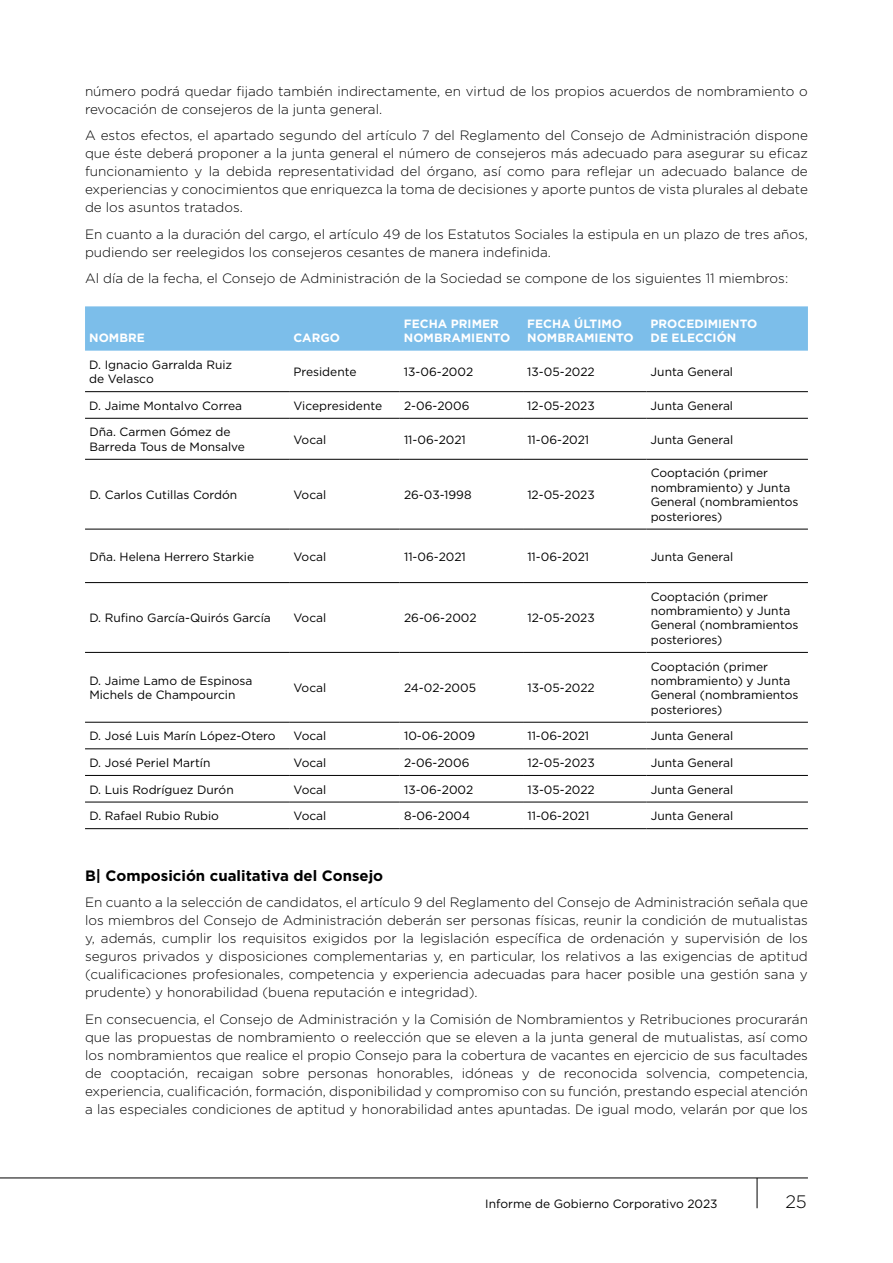
<style>
.page{position:relative;width:893px;height:1263px;background:#fff}
.page>*{position:absolute;margin:0;border:0;box-sizing:border-box;transform-origin:0 0}
.t1{font:300 18px "Gotham";color:#000}
.t2{font:700 15px "Gotham";color:#000}
.t3{font:300 13.5px/18px "Gotham";color:#000;text-align:justify}
.t4{font:12px/14.4px "Gotham";color:#000}
.t5{font:700 12px/14.4px "Gotham";color:#fff}
</style>
<div class="page">
<hr style="left:757px;top:1178px;width:1px;height:30px;background:#000">
<hr style="left:0;top:1178px;width:808px;height:1px;background:#000">
<div style="left:85px;top:306px;width:723px;height:45px;background:#7cbeea"></div>
<hr style="left:85px;top:418px;width:204px;height:1px;background:#000">
<hr style="left:289px;top:418px;width:111px;height:1px;background:#000">
<hr style="left:400px;top:418px;width:123px;height:1px;background:#000">
<hr style="left:523px;top:418px;width:123px;height:1px;background:#000">
<hr style="left:646px;top:418px;width:162px;height:1px;background:#000">
<hr style="left:85px;top:459px;width:204px;height:1px;background:#000">
<hr style="left:289px;top:459px;width:111px;height:1px;background:#000">
<hr style="left:400px;top:459px;width:123px;height:1px;background:#000">
<hr style="left:523px;top:459px;width:123px;height:1px;background:#000">
<hr style="left:646px;top:459px;width:162px;height:1px;background:#000">
<hr style="left:85px;top:529px;width:204px;height:1px;background:#000">
<hr style="left:289px;top:529px;width:111px;height:1px;background:#000">
<hr style="left:400px;top:529px;width:123px;height:1px;background:#000">
<hr style="left:523px;top:529px;width:123px;height:1px;background:#000">
<hr style="left:646px;top:529px;width:162px;height:1px;background:#000">
<hr style="left:85px;top:582px;width:204px;height:1px;background:#000">
<hr style="left:289px;top:582px;width:111px;height:1px;background:#000">
<hr style="left:400px;top:582px;width:123px;height:1px;background:#000">
<hr style="left:523px;top:582px;width:123px;height:1px;background:#000">
<hr style="left:646px;top:582px;width:162px;height:1px;background:#000">
<hr style="left:85px;top:652px;width:204px;height:1px;background:#000">
<hr style="left:289px;top:652px;width:111px;height:1px;background:#000">
<hr style="left:400px;top:652px;width:123px;height:1px;background:#000">
<hr style="left:523px;top:652px;width:123px;height:1px;background:#000">
<hr style="left:646px;top:652px;width:162px;height:1px;background:#000">
<hr style="left:85px;top:722px;width:204px;height:1px;background:#000">
<hr style="left:289px;top:722px;width:111px;height:1px;background:#000">
<hr style="left:400px;top:722px;width:123px;height:1px;background:#000">
<hr style="left:523px;top:722px;width:123px;height:1px;background:#000">
<hr style="left:646px;top:722px;width:162px;height:1px;background:#000">
<hr style="left:85px;top:748px;width:204px;height:1px;background:#000">
<hr style="left:289px;top:748px;width:111px;height:1px;background:#000">
<hr style="left:400px;top:748px;width:123px;height:1px;background:#000">
<hr style="left:523px;top:748px;width:123px;height:1px;background:#000">
<hr style="left:646px;top:748px;width:162px;height:1px;background:#000">
<hr style="left:85px;top:775px;width:204px;height:1px;background:#000">
<hr style="left:289px;top:775px;width:111px;height:1px;background:#000">
<hr style="left:400px;top:775px;width:123px;height:1px;background:#000">
<hr style="left:523px;top:775px;width:123px;height:1px;background:#000">
<hr style="left:646px;top:775px;width:162px;height:1px;background:#000">
<hr style="left:85px;top:391px;width:204px;height:1px;background:#000">
<hr style="left:289px;top:391px;width:111px;height:1px;background:#000">
<hr style="left:400px;top:391px;width:123px;height:1px;background:#000">
<hr style="left:523px;top:391px;width:123px;height:1px;background:#000">
<hr style="left:646px;top:391px;width:162px;height:1px;background:#000">
<hr style="left:85px;top:802px;width:204px;height:1px;background:#000">
<hr style="left:289px;top:802px;width:111px;height:1px;background:#000">
<hr style="left:400px;top:802px;width:123px;height:1px;background:#000">
<hr style="left:523px;top:802px;width:123px;height:1px;background:#000">
<hr style="left:646px;top:802px;width:162px;height:1px;background:#000">
<hr style="left:85px;top:828px;width:204px;height:1px;background:#000">
<hr style="left:289px;top:828px;width:111px;height:1px;background:#000">
<hr style="left:400px;top:828px;width:123px;height:1px;background:#000">
<hr style="left:523px;top:828px;width:123px;height:1px;background:#000">
<hr style="left:646px;top:828px;width:162px;height:1px;background:#000">
<p class="t3" style="left:85px;top:82px;width:724px">número podrá quedar fijado también indirectamente, en virtud de los propios acuerdos de nombramiento o revocación de consejeros de la junta general.</p>
<p class="t3" style="left:85px;top:126px;width:724px">A estos efectos, el apartado segundo del artículo 7 del Reglamento del Consejo de Administración dispone que éste deberá proponer a la junta general el número de consejeros más adecuado para asegurar su eficaz funcionamiento y la debida representatividad del órgano, así como para reflejar un adecuado balance de experiencias y conocimientos que enriquezca la toma de decisiones y aporte puntos de vista plurales al debate de los asuntos tratados.</p>
<p class="t3" style="left:85px;top:225px;width:724px">En cuanto a la duración del cargo, el artículo 49 de los Estatutos Sociales la estipula en un plazo de tres años, pudiendo ser reelegidos los consejeros cesantes de manera indefinida.</p>
<p class="t3" style="left:85px;top:269px;width:705px">Al día de la fecha, el Consejo de Administración de la Sociedad se compone de los siguientes 11 miembros:</p>
<p class="t5" style="left:89px;top:331px;width:57px">NOMBRE</p>
<p class="t5" style="left:293px;top:331px;width:48px">CARGO</p>
<p class="t5" style="left:404px;top:316px;width:108px">FECHA PRIMER<br>NOMBRAMIENTO</p>
<p class="t5" style="left:527px;top:316px;width:108px">FECHA ÚLTIMO<br>NOMBRAMIENTO</p>
<p class="t5" style="left:651px;top:316px;width:108px">PROCEDIMIENTO<br>DE ELECCIÓN</p>
<p class="t4" style="left:89px;top:357px;width:145px">D. Ignacio Garralda Ruiz de Velasco</p>
<p class="t4" style="left:293px;top:364px;width:65px">Presidente</p>
<p class="t4" style="left:404px;top:364px;width:71px">13-06-2002</p>
<p class="t4" style="left:527px;top:364px;width:69px">13-05-2022</p>
<p class="t4" style="left:651px;top:364px;width:84px">Junta General</p>
<p class="t4" style="left:89px;top:398px;width:154px">D. Jaime Montalvo Correa</p>
<p class="t4" style="left:293px;top:398px;width:90px">Vicepresidente</p>
<p class="t4" style="left:404px;top:398px;width:67px">2-06-2006</p>
<p class="t4" style="left:527px;top:398px;width:69px">12-05-2023</p>
<p class="t4" style="left:651px;top:398px;width:84px">Junta General</p>
<p class="t4" style="left:89px;top:425px;width:157px">Dña. Carmen Gómez de<br>Barreda Tous de Monsalve</p>
<p class="t4" style="left:293px;top:432px;width:34px">Vocal</p>
<p class="t4" style="left:404px;top:432px;width:63px">11-06-2021</p>
<p class="t4" style="left:527px;top:432px;width:63px">11-06-2021</p>
<p class="t4" style="left:651px;top:432px;width:84px">Junta General</p>
<p class="t4" style="left:89px;top:487px;width:150px">D. Carlos Cutillas Cordón</p>
<p class="t4" style="left:293px;top:487px;width:34px">Vocal</p>
<p class="t4" style="left:404px;top:487px;width:69px">26-03-1998</p>
<p class="t4" style="left:527px;top:487px;width:69px">12-05-2023</p>
<p class="t4" style="left:651px;top:466px;width:149px">Cooptación (primer nombramiento) y Junta<br>General (nombramientos posteriores)</p>
<p class="t4" style="left:89px;top:549px;width:166px">Dña. Helena Herrero Starkie</p>
<p class="t4" style="left:293px;top:549px;width:34px">Vocal</p>
<p class="t4" style="left:404px;top:549px;width:63px">11-06-2021</p>
<p class="t4" style="left:527px;top:549px;width:63px">11-06-2021</p>
<p class="t4" style="left:651px;top:549px;width:84px">Junta General</p>
<p class="t4" style="left:89px;top:611px;width:183px">D. Rufino García-Quirós García</p>
<p class="t4" style="left:293px;top:611px;width:34px">Vocal</p>
<p class="t4" style="left:404px;top:611px;width:74px">26-06-2002</p>
<p class="t4" style="left:527px;top:611px;width:69px">12-05-2023</p>
<p class="t4" style="left:89px;top:673px;width:165px">D. Jaime Lamo de Espinosa<br>Michels de Champourcin</p>
<p class="t4" style="left:293px;top:680px;width:34px">Vocal</p>
<p class="t4" style="left:404px;top:680px;width:74px">24-02-2005</p>
<p class="t4" style="left:527px;top:680px;width:69px">13-05-2022</p>
<p class="t4" style="left:651px;top:589px;width:149px">Cooptación (primer nombramiento) y Junta<br>General (nombramientos posteriores)</p>
<p class="t4" style="left:651px;top:659px;width:149px">Cooptación (primer nombramiento) y Junta<br>General (nombramientos posteriores)</p>
<p class="t4" style="left:89px;top:729px;width:188px">D. José Luis Marín López-Otero</p>
<p class="t4" style="left:293px;top:729px;width:34px">Vocal</p>
<p class="t4" style="left:404px;top:729px;width:73px">10-06-2009</p>
<p class="t4" style="left:527px;top:729px;width:63px">11-06-2021</p>
<p class="t4" style="left:651px;top:729px;width:84px">Junta General</p>
<p class="t4" style="left:89px;top:755px;width:123px">D. José Periel Martín</p>
<p class="t4" style="left:293px;top:755px;width:34px">Vocal</p>
<p class="t4" style="left:404px;top:755px;width:67px">2-06-2006</p>
<p class="t4" style="left:527px;top:755px;width:69px">12-05-2023</p>
<p class="t4" style="left:651px;top:755px;width:84px">Junta General</p>
<p class="t4" style="left:89px;top:782px;width:146px">D. Luis Rodríguez Durón</p>
<p class="t4" style="left:294px;top:782px;width:34px">Vocal</p>
<p class="t4" style="left:404px;top:782px;width:71px">13-06-2002</p>
<p class="t4" style="left:527px;top:782px;width:69px">13-05-2022</p>
<p class="t4" style="left:651px;top:782px;width:84px">Junta General</p>
<p class="t4" style="left:89px;top:808px;width:131px">D. Rafael Rubio Rubio</p>
<p class="t4" style="left:294px;top:808px;width:34px">Vocal</p>
<p class="t4" style="left:404px;top:808px;width:68px">8-06-2004</p>
<p class="t4" style="left:527px;top:808px;width:63px">11-06-2021</p>
<p class="t4" style="left:651px;top:808px;width:84px">Junta General</p>
<p class="t2" style="left:85px;top:865px;width:300px">B| Composición cualitativa del Consejo</p>
<p class="t3" style="left:85px;top:893px;width:724px">En cuanto a la selección de candidatos, el artículo 9 del Reglamento del Consejo de Administración señala que los miembros del Consejo de Administración deberán ser personas físicas, reunir la condición de mutualistas y, además, cumplir los requisitos exigidos por la legislación específica de ordenación y supervisión de los seguros privados y disposiciones complementarias y, en particular, los relativos a las exigencias de aptitud (cualificaciones profesionales, competencia y experiencia adecuadas para hacer posible una gestión sana y prudente) y honorabilidad (buena reputación e integridad).</p>
<p class="t3" style="left:85px;top:1009px;width:724px">En consecuencia, el Consejo de Administración y la Comisión de Nombramientos y Retribuciones procurarán que las propuestas de nombramiento o reelección que se eleven a la junta general de mutualistas, así como los nombramientos que realice el propio Consejo para la cobertura de vacantes en ejercicio de sus facultades de cooptación, recaigan sobre personas honorables, idóneas y de reconocida solvencia, competencia, experiencia, cualificación, formación, disponibilidad y compromiso con su función, prestando especial atención a las especiales condiciones de aptitud y honorabilidad antes apuntadas. De igual modo, velarán por que los</p>
<p class="t4" style="left:485px;top:1196px;width:234px">Informe de Gobierno Corporativo 2023</p>
<h1 class="t1" style="left:785px;top:1190px;width:23px">25</h1>
</div>
